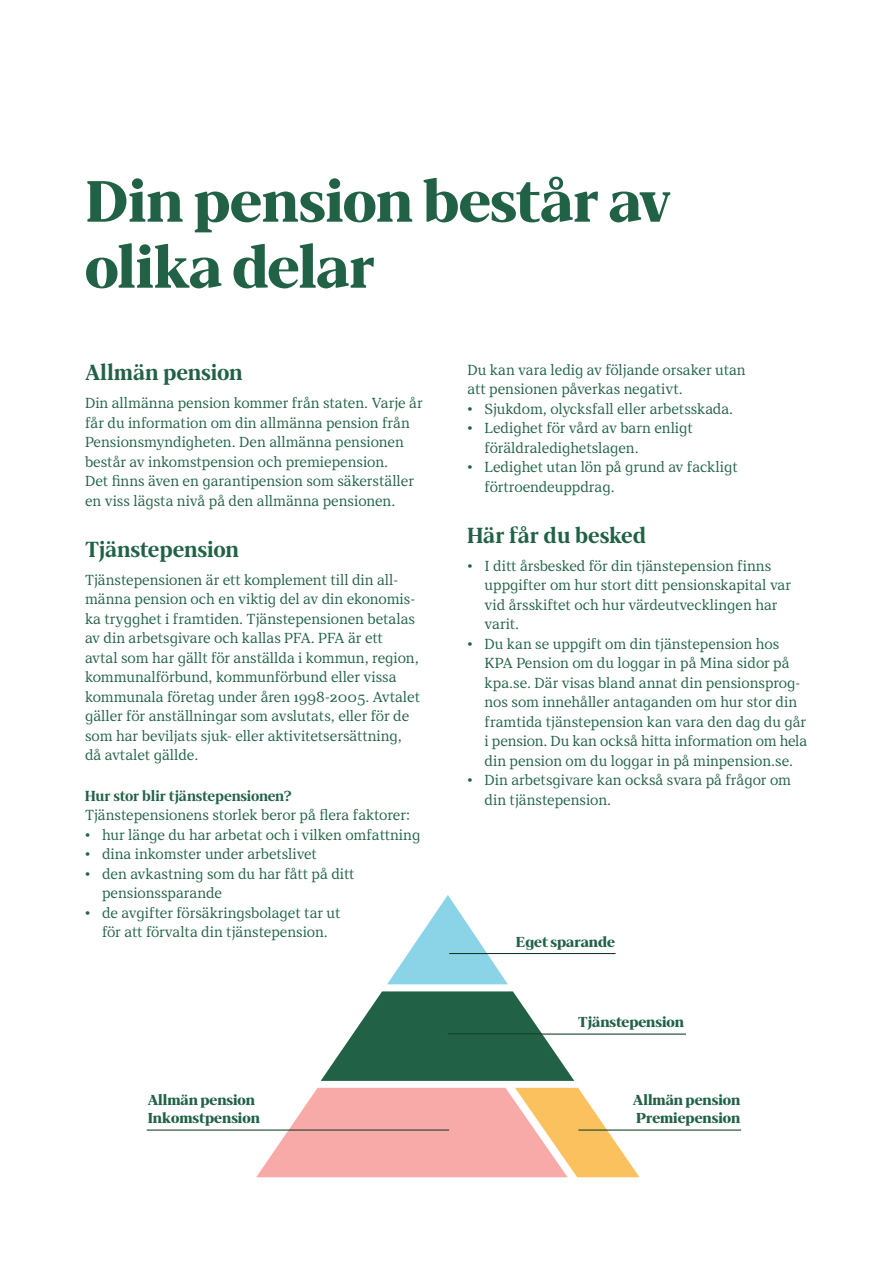
<style>
.page{position:relative;width:893px;height:1263px;background:#fff}
.page>*{position:absolute;margin:0;border:0;box-sizing:border-box;transform-origin:0 0}
.Rubrik_1_40_44_Display_Black{font:900 60px/66px "KPA Display";color:#216247}
.Rubrik_3_15_17_BOLD{font:700 22.5px "KPA";color:#216247}
.Brödtext_1_10_13__primär{font:15px/19.5px "KPA";color:#216247}
.Rubrik_5_10_13__Bold__M_2{font:700 15px "KPA";color:#216247}
.t1{font:900 14.85px/17.9px "KPA Display";color:#216247}
</style>
<div class="page">
<svg style="left:321px;top:991px;width:253px;height:90px"></svg>
<hr style="left:448px;top:1034px;width:238px;height:1px;background:#012e19">
<svg style="left:387px;top:895px;width:121px;height:89px"></svg>
<hr style="left:449px;top:953px;width:167px;height:1px;background:#012e19">
<svg style="left:256px;top:1088px;width:383px;height:89px"></svg>
<hr style="left:147px;top:1130px;width:302px;height:1px;background:#012e19">
<hr style="left:578px;top:1130px;width:163px;height:1px;background:#012e19">
<p class="Rubrik_1_40_44_Display_Black" style="left:85px;top:167px;width:587px">Din pension består av olika delar</p>
<p class="Rubrik_3_15_17_BOLD" style="left:85px;top:359px;width:159px">Allmän pension</p>
<p class="Brödtext_1_10_13__primär" style="left:85px;top:393px;width:339px">Din allmänna pension kommer från staten. Varje år får du information om din allmänna pension från</p>
<p class="Brödtext_1_10_13__primär" style="left:85px;top:432px;width:330px">Pensionsmyndigheten. Den allmänna pensionen består av inkomstpension och premiepension.<br>Det finns även en garantipension som säkerställer en viss lägsta nivå på den allmänna pensionen.</p>
<p class="Rubrik_3_15_17_BOLD" style="left:85px;top:536px;width:155px">Tjänstepension</p>
<p class="Brödtext_1_10_13__primär" style="left:85px;top:570px;width:337px">Tjänstepensionen är ett komplement till din all&shy;männa pension och en viktig del av din ekonomis&shy;ka trygghet i framtiden. Tjänstepensionen betalas av din arbetsgivare och kallas PFA. PFA är ett<br>avtal som har gällt för anställda i kommun, region, kommunalförbund, kommunförbund eller vissa kommunala företag under åren 1998-2005. Avtalet gäller för anställningar som avslutats, eller för de som har beviljats sjuk- eller aktivitetsersättning, då avtalet gällde.</p>
<p class="Rubrik_5_10_13__Bold__M_2" style="left:85px;top:787px;width:208px">Hur stor blir tjänstepensionen?</p>
<p class="Brödtext_1_10_13__primär" style="left:85px;top:805px;width:326px">Tjänstepensionens storlek beror på flera faktorer:</p>
<p class="Brödtext_1_10_13__primär" style="left:85px;top:825px;width:337px">• hur länge du har arbetat och i vilken omfattning</p>
<p class="Brödtext_1_10_13__primär" style="left:85px;top:844px;width:233px">• dina inkomster under arbetslivet</p>
<p class="Brödtext_1_10_13__primär" style="left:102px;top:864px;width:254px;text-indent:-17px">• den avkastning som du har fått på ditt pensionssparande</p>
<p class="Brödtext_1_10_13__primär" style="left:85px;top:903px;width:257px;text-align:center">• de avgifter försäkringsbolaget tar ut för att förvalta din tjänstepension.</p>
<p class="t1" style="left:148px;top:1091px;width:114px">Allmän pension<br>Inkomstpension</p>
<p class="Brödtext_1_10_13__primär" style="left:468px;top:360px;width:280px">Du kan vara ledig av följande orsaker utan att pensionen påverkas negativt.</p>
<p class="Brödtext_1_10_13__primär" style="left:468px;top:399px;width:267px">• Sjukdom, olycksfall eller arbetsskada.</p>
<p class="Brödtext_1_10_13__primär" style="left:485px;top:418px;width:210px;text-indent:-17px">• Ledighet för vård av barn enligt föräldraledighetslagen.</p>
<p class="Brödtext_1_10_13__primär" style="left:485px;top:457px;width:255px;text-indent:-17px">• Ledighet utan lön på grund av fackligt förtroendeuppdrag.</p>
<p class="Rubrik_3_15_17_BOLD" style="left:468px;top:522px;width:180px">Här får du besked</p>
<p class="Brödtext_1_10_13__primär" style="left:485px;top:556px;width:308px;text-indent:-17px">• I ditt årsbesked för din tjänstepension finns uppgifter om hur stort ditt pensionskapital var vid årsskiftet och hur värdeutvecklingen har varit.</p>
<p class="Brödtext_1_10_13__primär" style="left:485px;top:634px;width:324px;text-indent:-17px">• Du kan se uppgift om din tjänstepension hos KPA Pension om du loggar in på Mina sidor på kpa.se. Där visas bland annat din pensionsprog&shy;nos som innehåller antaganden om hur stor din framtida tjänstepension kan vara den dag du går i pension. Du kan också hitta information om hela din pension om du loggar in på minpension.se.</p>
<p class="Brödtext_1_10_13__primär" style="left:485px;top:770px;width:308px;text-indent:-17px">• Din arbetsgivare kan också svara på frågor om din tjänstepension.</p>
<p class="t1" style="left:516px;top:932px;width:101px">Eget sparande</p>
<p class="t1" style="left:578px;top:1013px;width:108px">Tjänstepension</p>
<p class="t1" style="left:633px;top:1091px;width:109px">Allmän pension<br>Premiepension</p>
</div>
